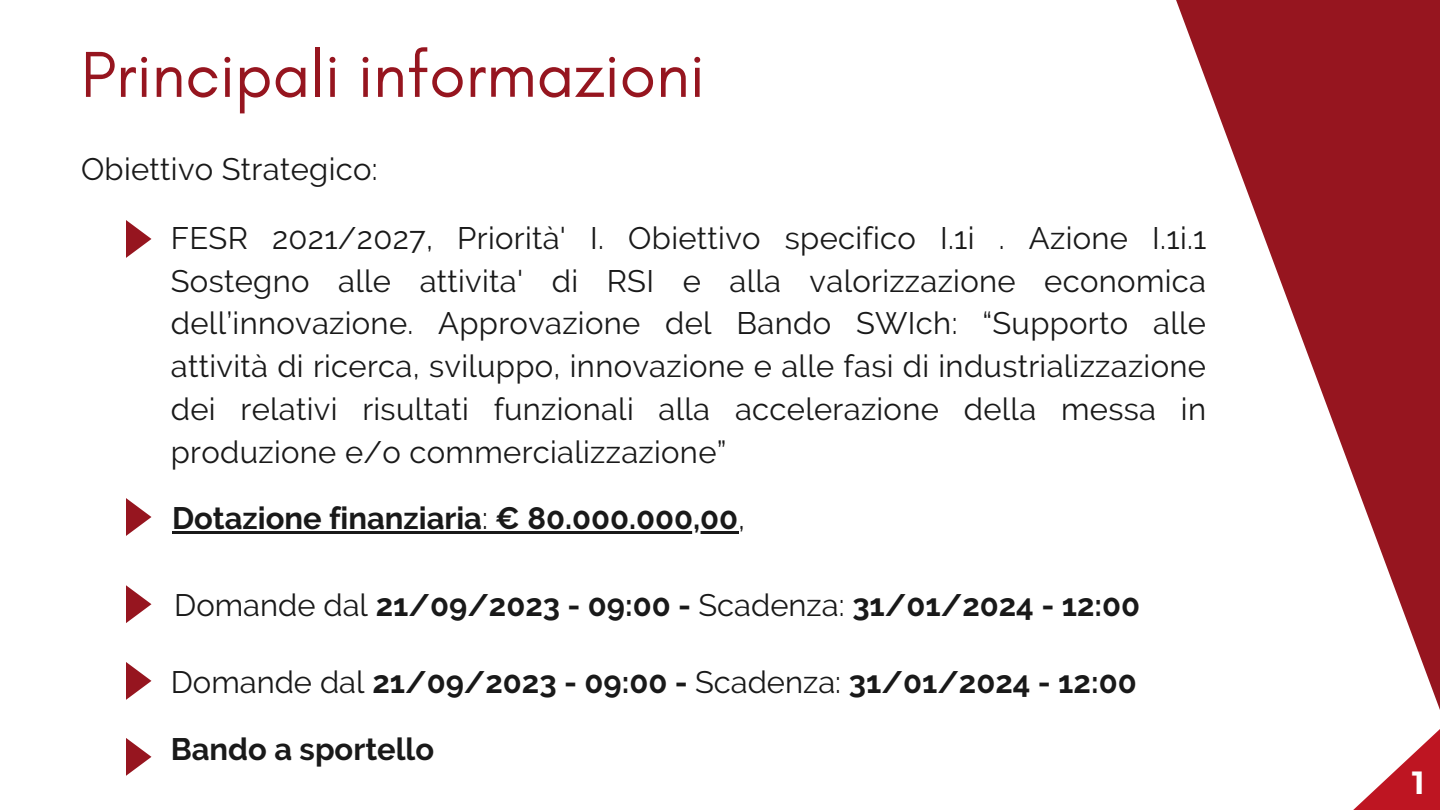
<style>
.page{position:relative;width:1440px;height:810px;background:#fff}
.page>*{position:absolute;margin:0;border:0;box-sizing:border-box;transform-origin:0 0}
.t1{font:66.1px "Glacial Indifference";color:#96151f}
.t2{font:700 32px "Kief Montaser Semi";color:#fff}
.t3{font:31px/42.8px "Raleway";letter-spacing:.01em;color:#191919;text-align:justify}
.t4{font:700 30.9px "Raleway";color:#191919}
.s1{font-weight:400}
</style>
<div class="page">
<svg style="left:1176px;top:0;width:264px;height:710px"></svg>
<svg style="left:1353px;top:729px;width:87px;height:81px"></svg>
<svg style="left:126px;top:220px;width:25px;height:38px"></svg>
<hr style="left:172px;top:531px;width:310px;height:3px;background:#191919">
<svg style="left:482px;top:531px;width:6px;height:3px"></svg>
<hr style="left:488px;top:531px;width:250px;height:3px;background:#191919">
<svg style="left:126px;top:498px;width:25px;height:38px"></svg>
<svg style="left:126px;top:585px;width:25px;height:38px"></svg>
<svg style="left:126px;top:662px;width:25px;height:38px"></svg>
<svg style="left:126px;top:738px;width:25px;height:38px"></svg>
<p class="t1" style="left:81px;top:34px;width:625px">Principali informazioni</p>
<p class="t3" style="left:81px;top:148px;width:298px">Obiettivo Strategico:</p>
<p class="t3" style="left:171px;top:217px;width:1037px">FESR 2021/2027, Priorità' I. Obiettivo specifico I.1i . Azione I.1i.1<br>Sostegno alle attivita' di RSI e alla valorizzazione economica dell’innovazione. Approvazione del Bando SWIch: “Supporto alle attività di ricerca, sviluppo, innovazione e alle fasi di industrializzazione dei relativi risultati funzionali alla accelerazione della messa in produzione e/o commercializzazione”</p>
<p class="t4" style="left:172px;top:500px;width:575px">Dotazione finanziaria<span class="s1">:</span> € 80.000.000,00<span class="s1">,</span></p>
<p class="t4" style="left:174px;top:587px;width:967px"><span class="s1">Domande dal</span> 21/09/2023 - 09:00 - <span class="s1">Scadenza:</span> 31/01/2024 - 12:00</p>
<p class="t4" style="left:171px;top:664px;width:967px"><span class="s1">Domande dal</span> 21/09/2023 - 09:00 - <span class="s1">Scadenza:</span> 31/01/2024 - 12:00</p>
<p class="t4" style="left:171px;top:731px;width:265px">Bando a sportello</p>
<p class="t2" style="left:1412px;top:763px;width:14px">1</p>
</div>
